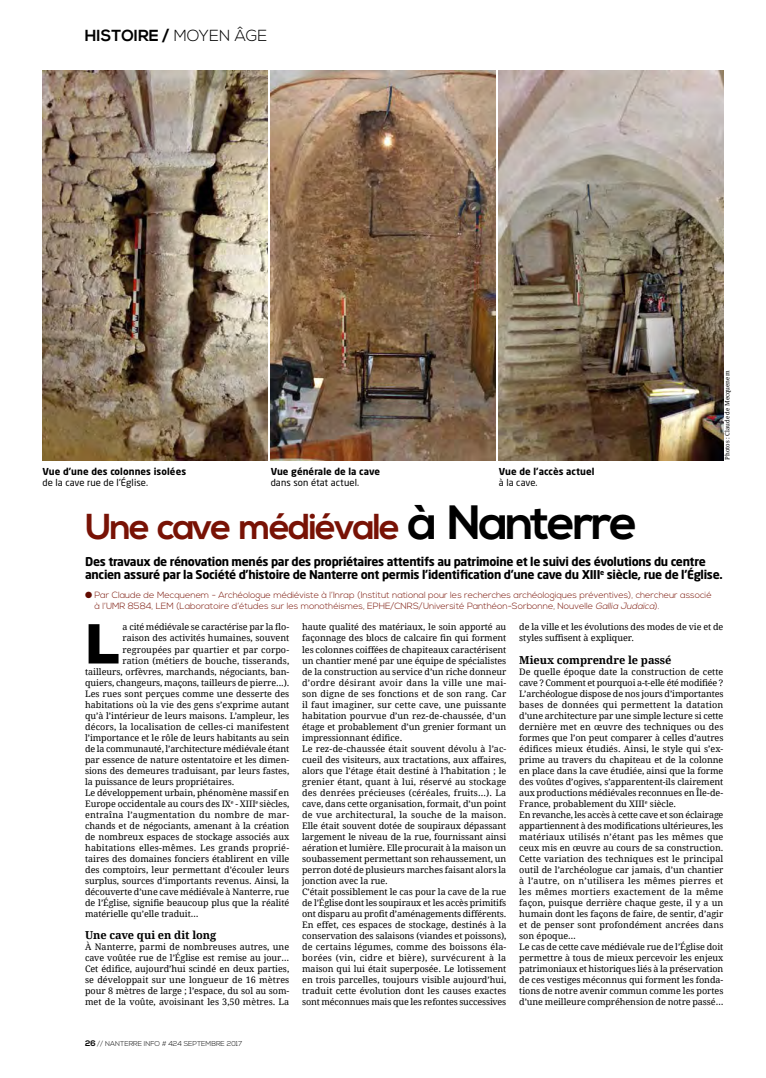
<style>
.page{position:relative;width:766px;height:1078px;background:#fff}
.page>*{position:absolute;margin:0;border:0;box-sizing:border-box;transform-origin:0 0}
.t1{font:900 56.1px "Gotham";color:#000}
.t2{font:700 36px "Nexa";letter-spacing:-.05em;color:#781205}
.t3{font:700 16px "Nexa";color:#000}
.t4{font:700 12px/13px "Neo Sans Pro";letter-spacing:-.025em;color:#000}
.t5{font:700 11px "Droid Serif";letter-spacing:-.005em;color:#000}
.t6{font:700 9.5px "Neo Sans Pro";letter-spacing:.01em;color:#000}
.t7{font:9.5px "Neo Sans Pro";letter-spacing:.01em;color:#000}
.t8{font:9px/11px "Droid Serif";letter-spacing:-.005em;color:#000}
.t9{font:300 9px/11px "Nexa";color:#781205}
.t10{font:9px "Droid Serif";letter-spacing:.015em;color:#000}
.t11{font:9px "Droid Serif";letter-spacing:.02em;color:#000}
.t12{font:9px "Droid Serif";letter-spacing:.025em;color:#000}
.t13{font:300 7px "Nexa";color:#000}
.t14{font:6px "Droid Serif";color:#000}
.s1{font-weight:300}
.s2{font-size:48px;color:#000}
.s3{color:#620b00}
.s4{font-style:italic}
.s5{font-weight:700;font-size:8px}
</style>
<div class="page">
<img style="left:43px;top:71px;width:224px;height:390px">
<img style="left:271px;top:71px;width:224px;height:390px">
<img style="left:499px;top:71px;width:224px;height:390px">
<h3 class="t3" style="left:85px;top:27px;width:184px">HISTOIRE / <span class="s1">MOYEN ÂGE</span></h3>
<p class="t6" style="left:43px;top:465px;width:145px">Vue d’une des colonnes isolées</p>
<p class="t7" style="left:43px;top:476px;width:107px">de la cave rue de l’Église.</p>
<p class="t6" style="left:271px;top:465px;width:111px">Vue générale de la cave</p>
<p class="t7" style="left:271px;top:476px;width:90px">dans son état actuel.</p>
<p class="t6" style="left:499px;top:465px;width:97px">Vue de l’accès actuel</p>
<p class="t7" style="left:499px;top:476px;width:40px">à la cave.</p>
<h2 class="t2" style="left:85px;top:505px;width:553px">Une cave médiévale <span class="s2">à Nanterre</span></h2>
<p class="t14" style="left:723px;top:459px;width:90px;rotate:-90deg">Photos : Claude de Mecquenem</p>
<p class="t4" style="left:85px;top:555px;width:639px">Des travaux de rénovation menés par des propriétaires attentifs au patrimoine et le suivi des évolutions du centre ancien assuré par la Société d’histoire de Nanterre ont permis l’identification d’une cave du XIII<sup>e</sup> siècle, rue de l’Église.</p>
<p class="t9" style="left:94px;top:589px;width:618px;text-indent:-9px"><span class="s3">●</span> Par Claude de Mecquenem - Archéologue médiéviste à l’Inrap (Institut national pour les recherches archéologiques préventives), chercheur associé à l’UMR 8584, LEM (Laboratoire d’études sur les monothéismes, EPHE/CNRS/Université Panthéon-Sorbonne, Nouvelle <span class="s4">Gallia Judaïca</span>).</p>
<p class="t8" style="left:302px;top:621px;width:206px">haute qualité des matériaux, le soin apporté au façonnage des blocs de calcaire fin qui forment les colonnes coiffées de chapiteaux caractérisent un chantier mené par une équipe de spécialistes de la construction au service d’un riche donneur d’ordre désirant avoir dans la ville une mai&shy;son digne de ses fonctions et de son rang. Car il faut imaginer, sur cette cave, une puissante habitation pourvue d’un rez-de-chaussée, d’un étage et probablement d’un grenier formant un impressionnant édifice.<br>Le rez-de-chaussée était souvent dévolu à l’ac&shy;cueil des visiteurs, aux tractations, aux affaires, alors que l’étage était destiné à l’habitation ; le grenier étant, quant à lui, réservé au stockage des denrées précieuses (céréales, fruits...). La cave, dans cette organisation, formait, d’un point de vue architectural, la souche de la maison.<br>Elle était souvent dotée de soupiraux dépassant largement le niveau de la rue, fournissant ainsi aération et lumière. Elle procurait à la maison un soubassement permettant son rehaussement, un perron doté de plusieurs marches faisant alors la jonction avec la rue.<br>C’était possiblement le cas pour la cave de la rue de l’Église dont les soupiraux et les accès primitifs ont disparu au profit d’aménagements différents.<br>En effet, ces espaces de stockage, destinés à la conservation des salaisons (viandes et poissons), de certains légumes, comme des boissons éla&shy;borées (vin, cidre et bière), survécurent à la maison qui lui était superposée. Le lotissement en trois parcelles, toujours visible aujourd’hui, traduit cette évolution dont les causes exactes sont méconnues mais que les refontes successives</p>
<p class="t8" style="left:519px;top:621px;width:206px">de la ville et les évolutions des modes de vie et de styles suffisent à expliquer.</p>
<h1 class="t1" style="left:85px;top:604px;width:36px">L</h1>
<p class="t8" style="left:122px;top:621px;width:168px">a cité médiévale se caractérise par la flo-</p>
<p class="t8" style="left:122px;top:632px;width:168px">raison des activités humaines, souvent</p>
<p class="t8" style="left:122px;top:643px;width:168px">regroupées par quartier et par corpo-</p>
<p class="t8" style="left:122px;top:654px;width:168px">ration (métiers de bouche, tisserands,</p>
<p class="t8" style="left:85px;top:665px;width:206px">tailleurs, orfèvres, marchands, négociants, ban-</p>
<p class="t8" style="left:85px;top:676px;width:206px">quiers, changeurs, maçons, tailleurs de pierre...).</p>
<p class="t8" style="left:85px;top:687px;width:206px">Les rues sont perçues comme une desserte des</p>
<p class="t8" style="left:85px;top:698px;width:206px">habitations où la vie des gens s’exprime autant</p>
<p class="t8" style="left:85px;top:709px;width:206px">qu’à l’intérieur de leurs maisons. L’ampleur, les</p>
<p class="t10" style="left:85px;top:720px;width:206px">décors, la localisation de celles-ci manifestent</p>
<p class="t8" style="left:85px;top:731px;width:205px">l’importance et le rôle de leurs habitants au sein</p>
<p class="t8" style="left:85px;top:742px;width:206px">de la communauté, l’architecture médiévale étant</p>
<p class="t8" style="left:85px;top:753px;width:205px">par essence de nature ostentatoire et les dimen-</p>
<p class="t8" style="left:85px;top:764px;width:205px">sions des demeures traduisant, par leurs fastes,</p>
<p class="t8" style="left:85px;top:775px;width:151px">la puissance de leurs propriétaires.</p>
<p class="t8" style="left:85px;top:786px;width:205px">Le développement urbain, phénomène massif en</p>
<p class="t8" style="left:85px;top:797px;width:206px">Europe occidentale au cours des IX<sup>e</sup> - XIII<sup>e</sup> siècles,</p>
<p class="t12" style="left:85px;top:808px;width:206px">entraîna l’augmentation du nombre de mar-</p>
<p class="t8" style="left:85px;top:819px;width:206px">chands et de négociants, amenant à la création</p>
<p class="t8" style="left:85px;top:830px;width:206px">de nombreux espaces de stockage associés aux</p>
<p class="t11" style="left:85px;top:841px;width:206px">habitations elles-mêmes. Les grands proprié-</p>
<p class="t8" style="left:85px;top:852px;width:206px">taires des domaines fonciers établirent en ville</p>
<p class="t8" style="left:85px;top:863px;width:205px">des comptoirs, leur permettant d’écouler leurs</p>
<p class="t8" style="left:85px;top:874px;width:206px">surplus, sources d’importants revenus. Ainsi, la</p>
<p class="t8" style="left:85px;top:885px;width:206px">découverte d’une cave médiévale à Nanterre, rue</p>
<p class="t8" style="left:85px;top:896px;width:206px">de l’Église, signifie beaucoup plus que la réalité</p>
<p class="t8" style="left:85px;top:907px;width:115px">matérielle qu’elle traduit…</p>
<p class="t5" style="left:85px;top:927px;width:133px">Une cave qui en dit long</p>
<p class="t8" style="left:85px;top:940px;width:206px;text-align:justify">À Nanterre, parmi de nombreuses autres, une cave voûtée rue de l’Église est remise au jour… Cet édifice, aujourd’hui scindé en deux parties, se développait sur une longueur de 16 mètres pour 8 mètres de large ; l’espace, du sol au som&shy;met de la voûte, avoisinant les 3,50 mètres. La</p>
<p class="t5" style="left:519px;top:652px;width:154px">Mieux comprendre le passé</p>
<p class="t8" style="left:519px;top:665px;width:206px">De quelle époque date la construction de cette cave ? Comment et pourquoi a-t-elle été modifiée ?<br>L’archéologue dispose de nos jours d’importantes bases de données qui permettent la datation d’une architecture par une simple lecture si cette dernière met en œuvre des techniques ou des formes que l’on peut comparer à celles d’autres édifices mieux étudiés. Ainsi, le style qui s’ex&shy;prime au travers du chapiteau et de la colonne en place dans la cave étudiée, ainsi que la forme des voûtes d’ogives, s’apparentent-ils clairement aux productions médiévales reconnues en Île-de-France, probablement du XIII<sup>e</sup> siècle.<br>En revanche, les accès à cette cave et son éclairage appartiennent à des modifications ultérieures, les matériaux utilisés n’étant pas les mêmes que ceux mis en œuvre au cours de sa construction.<br>Cette variation des techniques est le principal outil de l’archéologue car jamais, d’un chantier à l’autre, on n’utilisera les mêmes pierres et les mêmes mortiers exactement de la même façon, puisque derrière chaque geste, il y a un humain dont les façons de faire, de sentir, d’agir et de penser sont profondément ancrées dans son époque…<br>Le cas de cette cave médiévale rue de l’Église doit permettre à tous de mieux percevoir les enjeux patrimoniaux et historiques liés à la préservation de ces vestiges méconnus qui forment les fonda&shy;tions de notre avenir commun comme les portes d’une meilleure compréhension de notre passé…</p>
<p class="t13" style="left:85px;top:1038px;width:159px"><span class="s5">26</span> // NANTERRE INFO # 424 SEPTEMBRE 2017</p>
</div>
